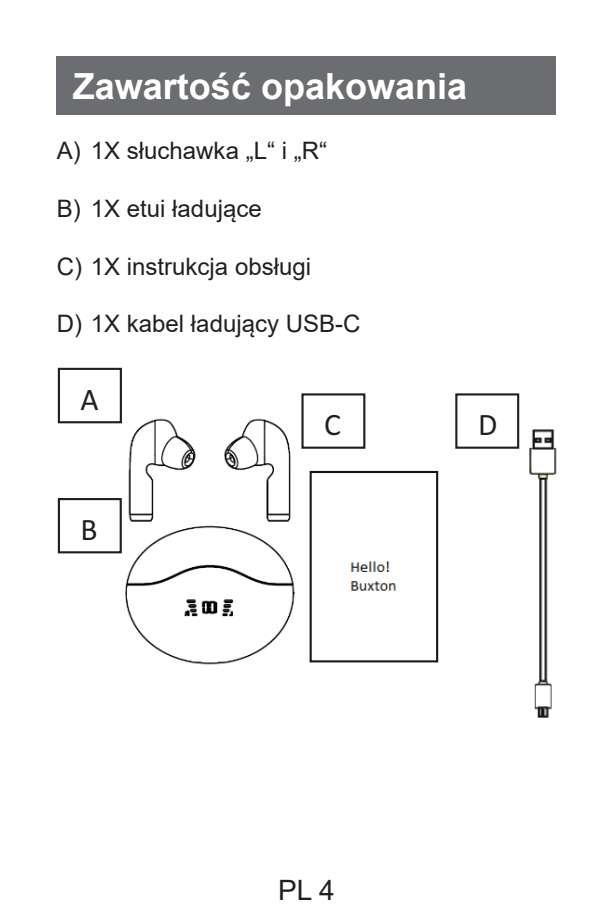
<style>
.page{position:relative;width:613px;height:919px;background:#fff}
.page>*{position:absolute;margin:0;border:0;box-sizing:border-box;transform-origin:0 0}
.t1{font:700 36px "Arial";color:#fff}
.t2{font:31.6px "Calibri";color:#231f20}
.t3{font:28px "Arial";color:#231f20}
.t4{font:24px "Arial";color:#231f20}
</style>
<div class="page">
<div style="left:57px;top:57px;width:499px;height:58px;background:#6c6d70"></div>
<img style="left:301px;top:447px;width:155px;height:216px">
<img style="left:529px;top:429px;width:28px;height:289px">
<div style="left:58px;top:368px;width:64px;height:55px;border:2px solid #231f20"></div>
<div style="left:58px;top:498px;width:64px;height:55px;background:#fff;border:2px solid #231f20"></div>
<div style="left:301px;top:393px;width:64px;height:55px;background:#fff;border:2px solid #231f20"></div>
<div style="left:455px;top:393px;width:64px;height:55px;background:#fff;border:2px solid #231f20"></div>
<img style="left:126px;top:418px;width:169px;height:247px">
<h1 class="t1" style="left:73px;top:61px;width:396px">Zawartość opakowania</h1>
<p class="t4" style="left:57px;top:134px;width:272px">A) 1X słuchawka „L“ i „R“</p>
<p class="t4" style="left:57px;top:192px;width:206px">B) 1X etui ładujące</p>
<p class="t4" style="left:57px;top:249px;width:256px">C) 1X instrukcja obsługi</p>
<p class="t4" style="left:57px;top:307px;width:305px">D) 1X kabel ładujący USB-C</p>
<h2 class="t2" style="left:80px;top:377px;width:20px">A</h2>
<h2 class="t2" style="left:80px;top:507px;width:19px">B</h2>
<h2 class="t2" style="left:324px;top:403px;width:18px">C</h2>
<h2 class="t2" style="left:478px;top:403px;width:21px">D</h2>
<p class="t3" style="left:278px;top:870px;width:58px">PL 4</p>
</div>
